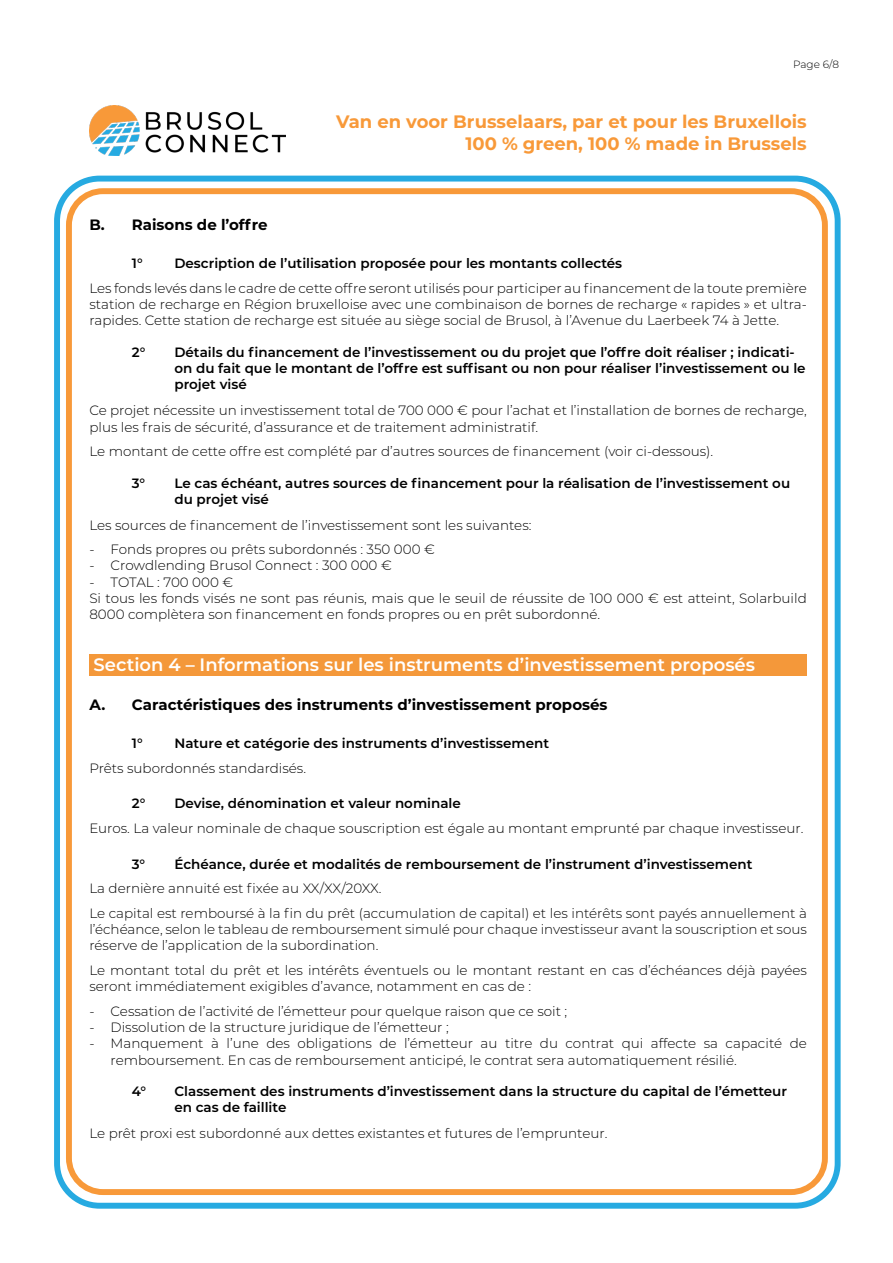
<style>
.page{position:relative;width:893px;height:1263px;background:#fff}
.page>*{position:absolute;margin:0;border:0;box-sizing:border-box;transform-origin:0 0}
.t1{font:700 18px/21.6px "Montserrat";color:#f89939;text-align:right}
.t2{font:600 18px "Montserrat";color:#fff}
.t3{font:700 15px "Montserrat";color:#000}
.t4{font:300 13.5px/16.2px "Montserrat";color:#000}
.t5{font:600 13.5px/16.2px "Montserrat";color:#000}
.t6{font:300 10.5px "Montserrat";color:#000}
</style>
<div class="page">
<div style="left:54px;top:176px;width:787px;height:1033px;border:6px solid #26aae1;border-radius:43px"></div>
<div style="left:66px;top:188px;width:762px;height:1007px;border:6px solid #f89939;border-radius:34px"></div>
<img style="left:89px;top:105px;width:196px;height:50px">
<div style="left:89px;top:654px;width:718px;height:22px;background:#f4983a"></div>
<p class="t6" style="left:793px;top:57px;width:47px">Page 6/8</p>
<p class="t3" style="left:89px;top:214px;width:180px">B. Raisons de l’offre</p>
<h1 class="t1" style="left:336px;top:110px;width:472px">Van en voor Brusselaars, par et pour les Bruxellois<br>100 % green, 100 % made in Brussels</h1>
<p class="t5" style="left:132px;top:255px;width:12px">1°</p>
<p class="t5" style="left:174px;top:255px;width:449px">Description de l’utilisation proposée pour les montants collectés</p>
<p class="t4" style="left:89px;top:279px;width:719px;text-align:justify">Les fonds levés dans le cadre de cette offre seront utilisés pour participer au financement de la toute première station de recharge en Région bruxelloise avec une combinaison de bornes de recharge « rapides » et ultra&shy;rapides. Cette station de recharge est située au siège social de Brusol, à l’Avenue du Laerbeek 74 à Jette.</p>
<p class="t5" style="left:132px;top:343px;width:15px">2°</p>
<p class="t5" style="left:174px;top:343px;width:633px">Détails du financement de l’investissement ou du projet que l’offre doit réaliser ; indicati&shy;on du fait que le montant de l’offre est suffisant ou non pour réaliser l’investissement ou le projet visé</p>
<p class="t4" style="left:89px;top:402px;width:719px">Ce projet nécessite un investissement total de 700 000 € pour l’achat et l’installation de bornes de recharge, plus les frais de sécurité, d’assurance et de traitement administratif.</p>
<p class="t4" style="left:89px;top:443px;width:625px">Le montant de cette offre est complété par d’autres sources de financement (voir ci-dessous).</p>
<p class="t5" style="left:132px;top:474px;width:15px">3°</p>
<p class="t5" style="left:174px;top:474px;width:617px">Le cas échéant, autres sources de financement pour la réalisation de l’investissement ou du projet visé</p>
<p class="t4" style="left:89px;top:512px;width:444px;line-height:24.8px">Les sources de financement de l’investissement sont les suivantes: ‐ Fonds propres ou prêts subordonnés : 350 000 €</p>
<p class="t4" style="left:89px;top:557px;width:719px">‐ Crowdlending Brusol Connect : 300 000 €<br>‐ TOTAL : 700 000 €<br>Si tous les fonds visés ne sont pas réunis, mais que le seuil de réussite de 100 000 € est atteint, Solarbuild 8000 complètera son financement en fonds propres ou en prêt subordonné.</p>
<h1 class="t2" style="left:94px;top:652px;width:663px">Section 4 – Informations sur les instruments d’investissement proposés</h1>
<p class="t3" style="left:89px;top:694px;width:520px">A. Caractéristiques des instruments d’investissement proposés</p>
<p class="t5" style="left:132px;top:735px;width:12px">1°</p>
<p class="t5" style="left:174px;top:735px;width:376px">Nature et catégorie des instruments d’investissement</p>
<p class="t4" style="left:89px;top:759px;width:218px">Prêts subordonnés standardisés.</p>
<p class="t5" style="left:132px;top:795px;width:15px">2°</p>
<p class="t5" style="left:174px;top:795px;width:288px">Devise, dénomination et valeur nominale</p>
<p class="t4" style="left:89px;top:820px;width:715px">Euros. La valeur nominale de chaque souscription est égale au montant emprunté par chaque investisseur.</p>
<p class="t5" style="left:132px;top:855px;width:15px">3°</p>
<p class="t5" style="left:174px;top:855px;width:579px">Échéance, durée et modalités de remboursement de l’instrument d’investissement</p>
<p class="t4" style="left:89px;top:876px;width:719px;line-height:24.8px">La dernière annuité est fixée au XX/XX/20XX.<br>Le capital est remboursé à la fin du prêt (accumulation de capital) et les intérêts sont payés annuellement à</p>
<p class="t4" style="left:89px;top:921px;width:719px">l’échéance, selon le tableau de remboursement simulé pour chaque investisseur avant la souscription et sous réserve de l’application de la subordination.</p>
<p class="t4" style="left:89px;top:962px;width:719px">Le montant total du prêt et les intérêts éventuels ou le montant restant en cas d’échéances déjà payées seront immédiatement exigibles d’avance, notamment en cas de :</p>
<p class="t4" style="left:89px;top:1003px;width:479px">‐ Cessation de l’activité de l’émetteur pour quelque raison que ce soit ;</p>
<p class="t4" style="left:89px;top:1019px;width:361px">‐ Dissolution de la structure juridique de l’émetteur ;</p>
<p class="t4" style="left:89px;top:1035px;width:719px">‐ Manquement à l’une des obligations de l’émetteur au titre du contrat qui affecte sa capacité de</p>
<p class="t4" style="left:111px;top:1051px;width:628px">remboursement. En cas de remboursement anticipé, le contrat sera automatiquement résilié.</p>
<p class="t5" style="left:132px;top:1083px;width:16px">4°</p>
<p class="t5" style="left:174px;top:1083px;width:614px">Classement des instruments d’investissement dans la structure du capital de l’émetteur en cas de faillite</p>
<p class="t4" style="left:89px;top:1124px;width:519px">Le prêt proxi est subordonné aux dettes existantes et futures de l’emprunteur.</p>
</div>
